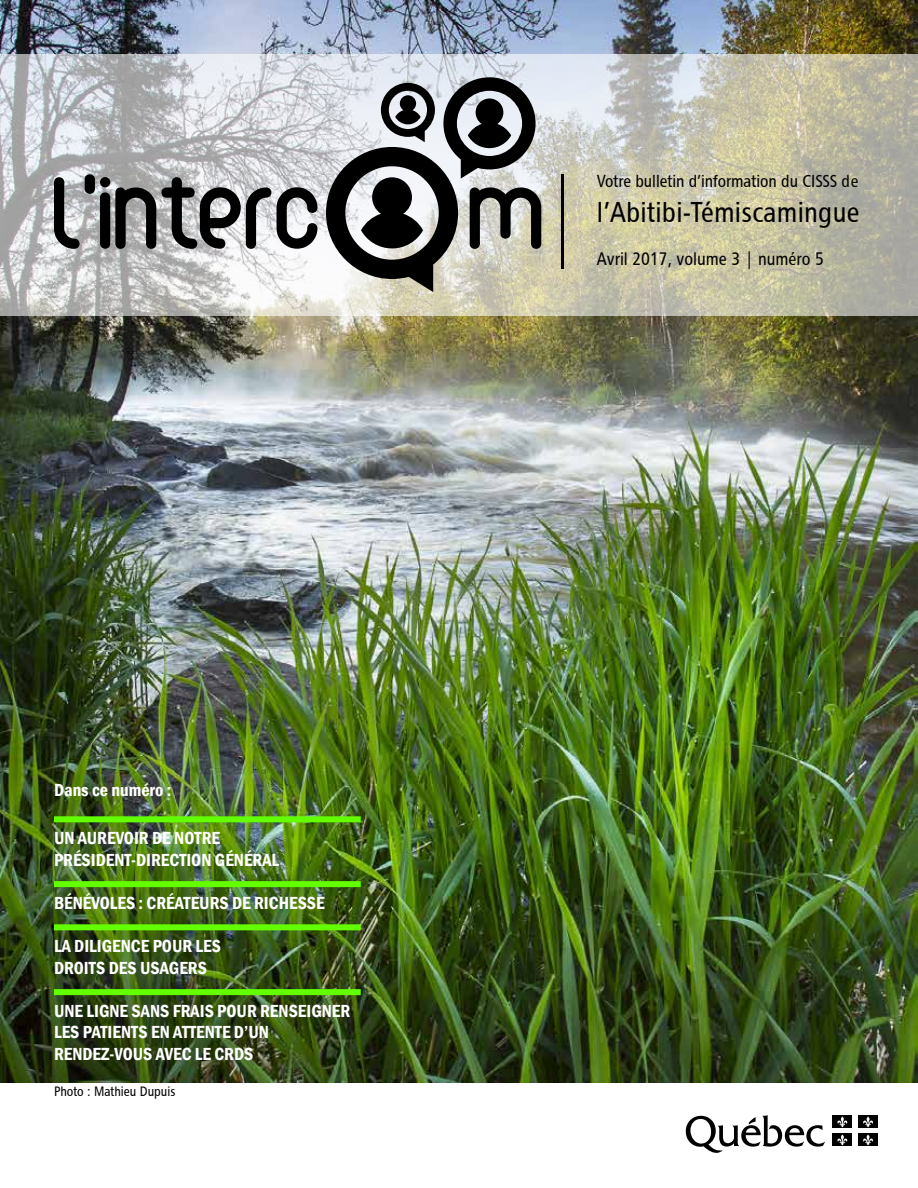
<style>
.page{position:relative;width:918px;height:1188px;background:#fff}
.page>*{position:absolute;margin:0;border:0;box-sizing:border-box;transform-origin:0 0}
.t1{font:28.5px "Chaloult Cond Normal";letter-spacing:.01em;color:#000}
.t2{font:600 condensed 18px/21.6px "Franklin Gothic";color:#fff}
.t3{font:18px "Chaloult Cond Normal";color:#000}
.t4{font:17.25px "Chaloult Cond Normal";color:#000}
.t5{font:13.5px "Chaloult Cond Normal";color:#000}
</style>
<div class="page">
<img style="left:0;top:0;width:918px;height:1082px">
<svg style="left:0;top:54px;width:918px;height:261px;background:#c8c7bc"></svg>
<hr style="left:562px;top:174px;width:2px;height:95px;background:#000">
<svg style="left:686px;top:1115px;width:139px;height:38px"></svg>
<div style="left:832px;top:1116px;width:20px;height:12px;background:#000"></div>
<svg style="left:837px;top:1116px;width:11px;height:11px"></svg>
<div style="left:858px;top:1116px;width:20px;height:12px;background:#000"></div>
<svg style="left:863px;top:1116px;width:10px;height:11px"></svg>
<div style="left:832px;top:1134px;width:20px;height:12px;background:#000"></div>
<svg style="left:837px;top:1134px;width:11px;height:11px"></svg>
<div style="left:858px;top:1134px;width:20px;height:12px;background:#000"></div>
<svg style="left:863px;top:1134px;width:10px;height:11px"></svg>
<svg style="left:54px;top:174px;width:217px;height:75px;background:#7e7e7f"></svg>
<svg style="left:277px;top:187px;width:40px;height:62px"></svg>
<svg style="left:326px;top:77px;width:215px;height:215px;background:#888887"></svg>
<div style="left:54px;top:816px;width:307px;height:6px;background:#63ff00"></div>
<div style="left:54px;top:881px;width:307px;height:6px;background:#63ff00"></div>
<div style="left:54px;top:924px;width:307px;height:6px;background:#63ff00"></div>
<div style="left:54px;top:989px;width:307px;height:6px;background:#63ff00"></div>
<p class="t2" style="left:54px;top:779px;width:119px">Dans ce numéro :</p>
<p class="t2" style="left:54px;top:827px;width:227px">UN AUREVOIR DE NOTRE<br>PRÉSIDENT-DIRECTION GÉNÉRAL</p>
<p class="t2" style="left:54px;top:892px;width:272px">BÉNÉVOLES : CRÉATEURS DE RICHESSE</p>
<p class="t2" style="left:54px;top:935px;width:169px">LA DILIGENCE POUR LES<br>DROITS DES USAGERS</p>
<p class="t2" style="left:54px;top:1000px;width:298px">UNE LIGNE SANS FRAIS POUR RENSEIGNER<br>LES PATIENTS EN ATTENTE D’UN<br>RENDEZ-VOUS AVEC LE CRDS</p>
<p class="t5" style="left:54px;top:1083px;width:123px">Photo : Mathieu Dupuis</p>
<p class="t4" style="left:597px;top:171px;width:263px">Votre bulletin d’information du CISSS de</p>
<h1 class="t1" style="left:597px;top:194px;width:264px">l’Abitibi-Témiscamingue</h1>
<p class="t3" style="left:597px;top:247px;width:228px">Avril 2017, volume 3 | numéro 5</p>
</div>
